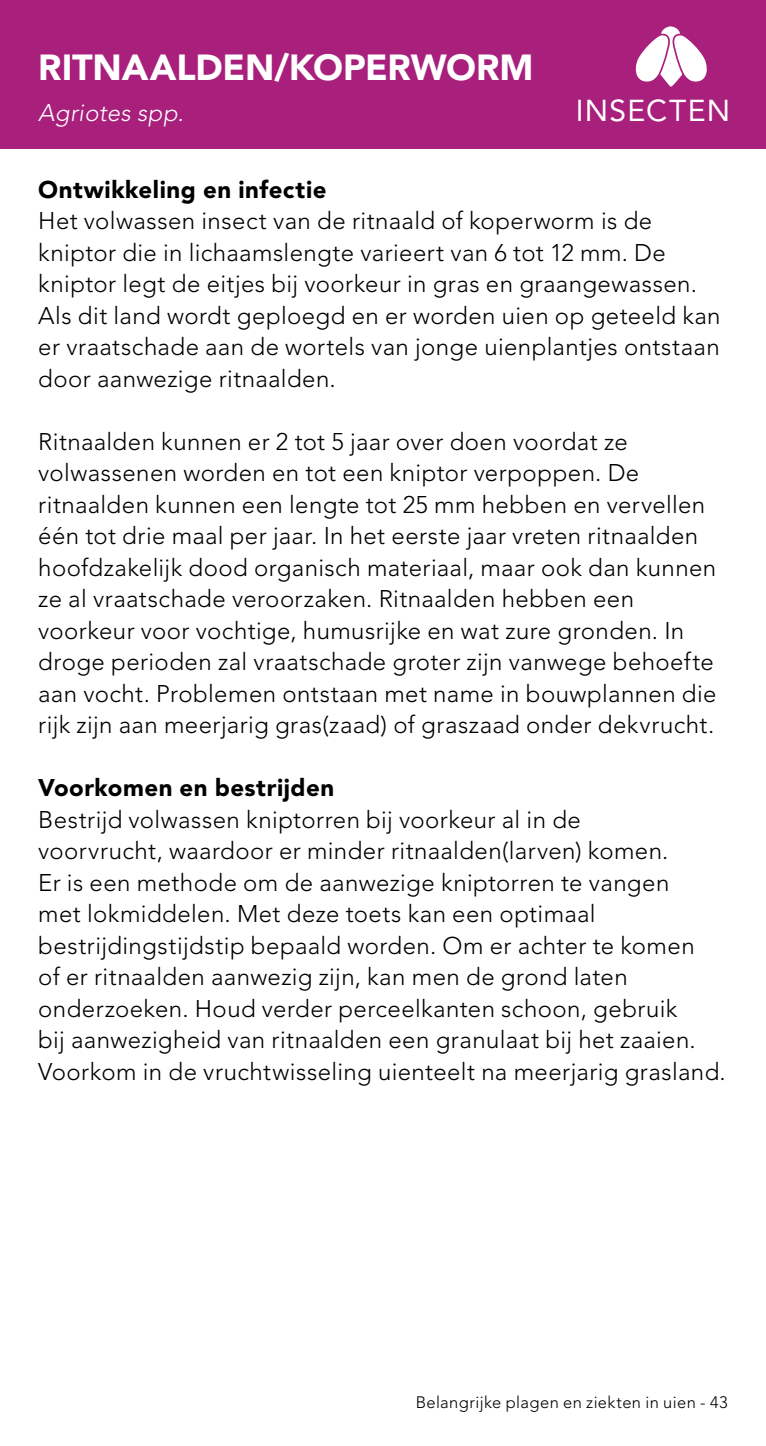
<style>
.page{position:relative;width:766px;height:1446px;background:#fff}
.page>*{position:absolute;margin:0;border:0;box-sizing:border-box;transform-origin:0 0}
.t1{font:900 36px "Avenir";letter-spacing:-.005em;color:#fff}
.t2{font:30px "Avenir";letter-spacing:.045em;color:#fff}
.t3{font:300 24px/31.5px "Avenir";letter-spacing:.015em;color:#000}
.t4{font:900 24px "Avenir";letter-spacing:.02em;color:#000}
.t5{font:italic 300 24px "Avenir";letter-spacing:.01em;color:#fff}
.t6{font:300 16.5px "Avenir";letter-spacing:.025em;color:#000}
</style>
<div class="page">
<div style="left:0;top:0;width:765px;height:148px;background:#a81f7c"></div>
<svg style="left:635px;top:26px;width:71px;height:61px"></svg>
<h1 class="t1" style="left:38px;top:45px;width:496px">RITNAALDEN/KOPERWORM</h1>
<p class="t5" style="left:38px;top:99px;width:147px">Agriotes spp.</p>
<p class="t2" style="left:575px;top:93px;width:156px">INSECTEN</p>
<p class="t4" style="left:38px;top:175px;width:289px">Ontwikkeling en infectie</p>
<p class="t3" style="left:38px;top:205px;width:683px">Het volwassen insect van de ritnaald of koperworm is de kniptor die in lichaamslengte varieert van 6 tot 12 mm. De kniptor legt de eitjes bij voorkeur in gras en graangewassen.<br>Als dit land wordt geploegd en er worden uien op geteeld kan er vraatschade aan de wortels van jonge uienplantjes ontstaan door aanwezige ritnaalden.</p>
<p class="t3" style="left:38px;top:426px;width:679px">Ritnaalden kunnen er 2 tot 5 jaar over doen voordat ze volwassenen worden en tot een kniptor verpoppen. De ritnaalden kunnen een lengte tot 25 mm hebben en vervellen één tot drie maal per jaar. In het eerste jaar vreten ritnaalden hoofdzakelijk dood organisch materiaal, maar ook dan kunnen ze al vraatschade veroorzaken. Ritnaalden hebben een voorkeur voor vochtige, humusrijke en wat zure gronden. In droge perioden zal vraatschade groter zijn vanwege behoefte aan vocht. Problemen ontstaan met name in bouwplannen die rijk zijn aan meerjarig gras(zaad) of graszaad onder dekvrucht.</p>
<p class="t4" style="left:38px;top:773px;width:297px">Voorkomen en bestrijden</p>
<p class="t3" style="left:38px;top:803px;width:689px">Bestrijd volwassen kniptorren bij voorkeur al in de<br>voorvrucht, waardoor er minder ritnaalden(larven) komen.<br>Er is een methode om de aanwezige kniptorren te vangen<br>met lokmiddelen. Met deze toets kan een optimaal bestrijdingstijdstip bepaald worden. Om er achter te komen<br>of er ritnaalden aanwezig zijn, kan men de grond laten onderzoeken. Houd verder perceelkanten schoon, gebruik<br>bij aanwezigheid van ritnaalden een granulaat bij het zaaien.<br>Voorkom in de vruchtwisseling uienteelt na meerjarig grasland.</p>
<p class="t6" style="left:415px;top:1392px;width:313px">Belangrijke plagen en ziekten in uien - 43</p>
</div>
